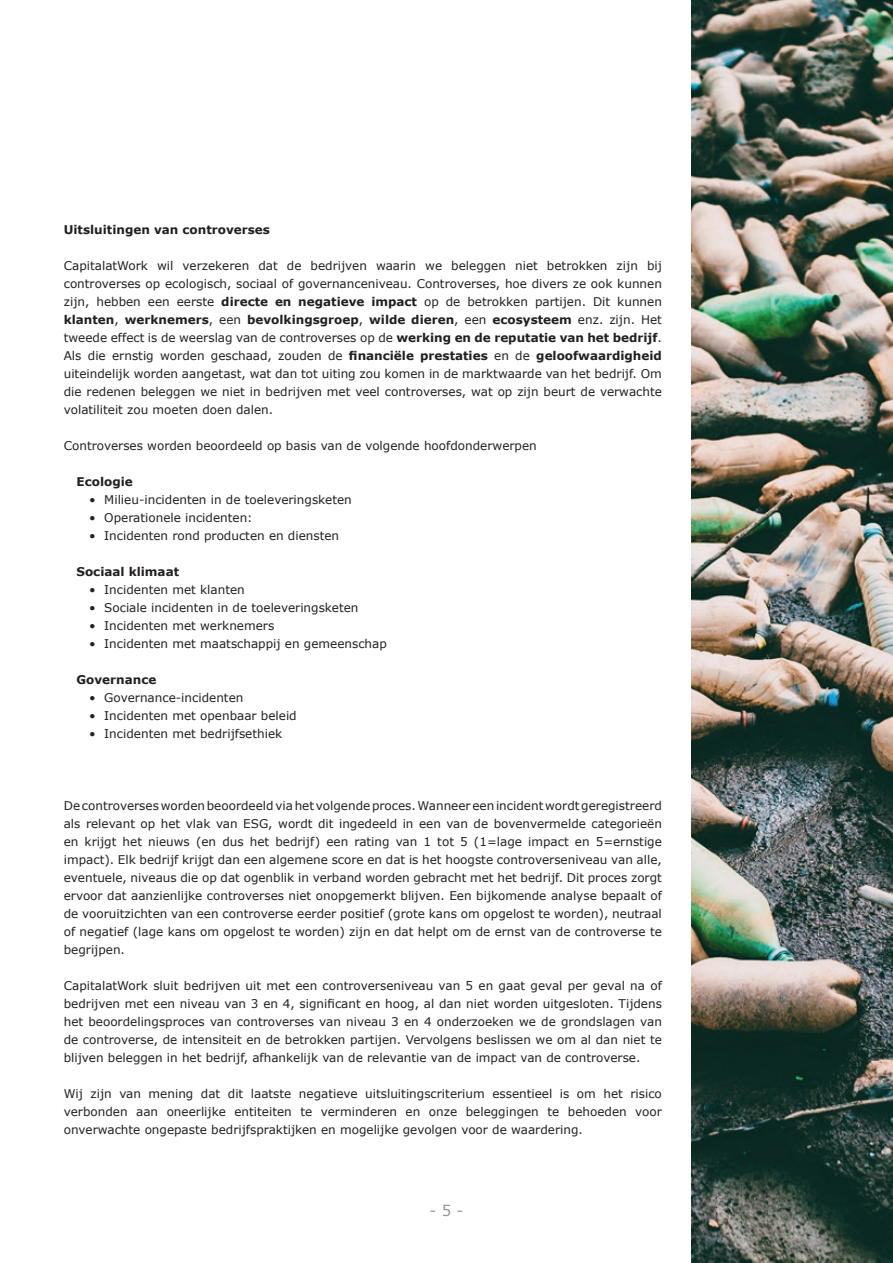
<style>
.page{position:relative;width:893px;height:1263px;background:#fff}
.page>*{position:absolute;margin:0;border:0;box-sizing:border-box;transform-origin:0 0}
.t1{font:15px "Verdana";color:#939598}
.t2{font:12px/18px "Verdana";color:#231f20;text-align:justify}
.t3{font:700 12px "Verdana";color:#231f20}
.s1{font-weight:700}
</style>
<div class="page">
<img style="left:692px;top:0;width:201px;height:1263px">
<p class="t3" style="left:64px;top:222px;width:208px">Uitsluitingen van controverses</p>
<p class="t2" style="left:64px;top:257px;width:600px">CapitalatWork wil verzekeren dat de bedrijven waarin we beleggen niet betrokken zijn bij controverses op ecologisch, sociaal of governanceniveau. Controverses, hoe divers ze ook kunnen zijn, hebben een eerste <span class="s1">directe en negatieve impact</span> op de betrokken partijen. Dit kunnen <span class="s1">klanten</span>, <span class="s1">werknemers</span>, een <span class="s1">bevolkingsgroep</span>, <span class="s1">wilde dieren</span>, een <span class="s1">ecosysteem</span> enz. zijn. Het tweede effect is de weerslag van de controverses op de <span class="s1">werking en de reputatie van het bedrijf</span>.<br>Als die ernstig worden geschaad, zouden de <span class="s1">financiële prestaties</span> en de <span class="s1">geloofwaardigheid </span>uiteindelijk worden aangetast, wat dan tot uiting zou komen in de marktwaarde van het bedrijf. Om die redenen beleggen we niet in bedrijven met veel controverses, wat op zijn beurt de verwachte volatiliteit zou moeten doen dalen.</p>
<p class="t2" style="left:64px;top:437px;width:475px">Controverses worden beoordeeld op basis van de volgende hoofdonderwerpen</p>
<p class="t3" style="left:77px;top:474px;width:58px">Ecologie</p>
<p class="t2" style="left:89px;top:491px;width:264px">• Milieu-incidenten in de toeleveringsketen</p>
<p class="t2" style="left:89px;top:509px;width:165px">• Operationele incidenten:</p>
<p class="t2" style="left:89px;top:527px;width:251px">• Incidenten rond producten en diensten</p>
<p class="t3" style="left:77px;top:564px;width:104px">Sociaal klimaat</p>
<p class="t2" style="left:89px;top:581px;width:157px">• Incidenten met klanten</p>
<p class="t2" style="left:89px;top:599px;width:271px">• Sociale incidenten in de toeleveringsketen</p>
<p class="t2" style="left:89px;top:617px;width:187px">• Incidenten met werknemers</p>
<p class="t2" style="left:89px;top:635px;width:299px">• Incidenten met maatschappij en gemeenschap</p>
<p class="t3" style="left:77px;top:672px;width:81px">Governance</p>
<p class="t2" style="left:89px;top:689px;width:156px">• Governance-incidenten</p>
<p class="t2" style="left:89px;top:707px;width:209px">• Incidenten met openbaar beleid</p>
<p class="t2" style="left:89px;top:725px;width:195px">• Incidenten met bedrijfsethiek</p>
<p class="t2" style="left:64px;top:797px;width:600px">De controverses worden beoordeeld via het volgende proces. Wanneer een incident wordt geregistreerd als relevant op het vlak van ESG, wordt dit ingedeeld in een van de bovenvermelde categorieën en krijgt het nieuws (en dus het bedrijf) een rating van 1 tot 5 (1=lage impact en 5=ernstige impact). Elk bedrijf krijgt dan een algemene score en dat is het hoogste controverseniveau van alle, eventuele, niveaus die op dat ogenblik in verband worden gebracht met het bedrijf. Dit proces zorgt ervoor dat aanzienlijke controverses niet onopgemerkt blijven. Een bijkomende analyse bepaalt of de vooruitzichten van een controverse eerder positief (grote kans om opgelost te worden), neutraal of negatief (lage kans om opgelost te worden) zijn en dat helpt om de ernst van de controverse te begrijpen.</p>
<p class="t2" style="left:64px;top:977px;width:600px">CapitalatWork sluit bedrijven uit met een controverseniveau van 5 en gaat geval per geval na of bedrijven met een niveau van 3 en 4, significant en hoog, al dan niet worden uitgesloten. Tijdens het beoordelingsproces van controverses van niveau 3 en 4 onderzoeken we de grondslagen van de controverse, de intensiteit en de betrokken partijen. Vervolgens beslissen we om al dan niet te blijven beleggen in het bedrijf, afhankelijk van de relevantie van de impact van de controverse.</p>
<p class="t2" style="left:64px;top:1085px;width:600px">Wij zijn van mening dat dit laatste negatieve uitsluitingscriterium essentieel is om het risico verbonden aan oneerlijke entiteiten te verminderen en onze beleggingen te behoeden voor onverwachte ongepaste bedrijfspraktijken en mogelijke gevolgen voor de waardering.</p>
<p class="t1" style="left:430px;top:1200px;width:35px">- 5 -</p>
</div>
